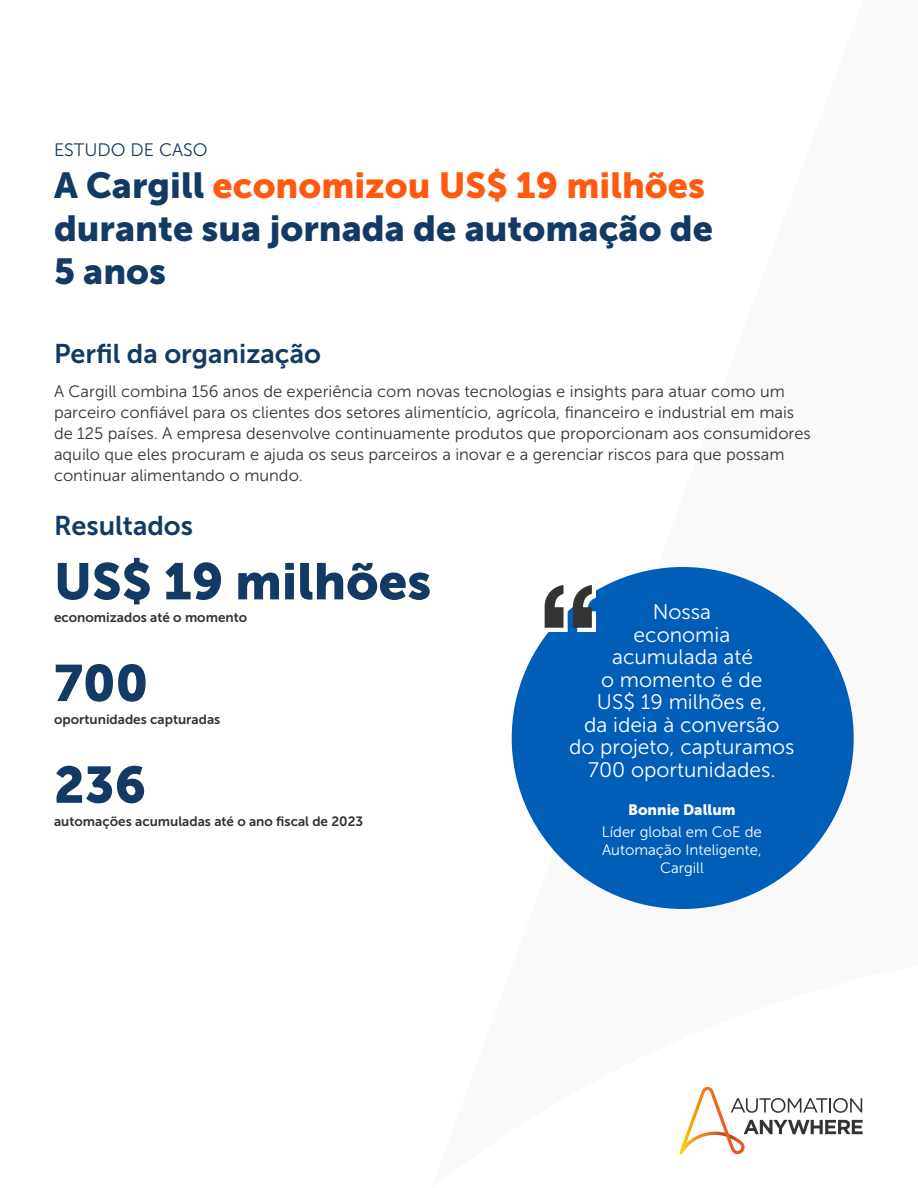
<style>
.page{position:relative;width:918px;height:1188px;background:#fff}
.page>*{position:absolute;margin:0;border:0;box-sizing:border-box;transform-origin:0 0}
.Benefits_Number{font:51px "Museo Sans 900";color:#133a65}
.t1{font:36px/43.2px "Museo Sans 900";color:#133a65}
.t2{font:27px "Museo Sans 700";color:#133a65}
.t3{font:21px/22.5px "Museo Sans 300";color:#fff;text-align:center}
.Case_Study_Eyebrow{font:18px "Museo Sans 300";color:#163b65}
.Body{font:16.5px/21px "Museo Sans 300";color:#333}
.Quote_Title___Company{font:15px/18px "Museo Sans 300";color:#fff;text-align:center}
.Quote_Author{font:15px "Museo Sans 900";color:#fff}
.Benefits_Description{font:13.5px "Museo Sans 700";color:#333}
.s1{color:#ff5a10}
</style>
<div class="page">
<div style="left:512px;top:567px;width:342px;height:342px;background:#005eb8;border-radius:50%"></div>
<svg style="left:549px;top:591px;width:47px;height:41px"></svg>
<svg style="left:545px;top:585px;width:47px;height:43px"></svg>
<svg style="left:680px;top:1087px;width:183px;height:67px"></svg>
<p class="Case_Study_Eyebrow" style="left:54px;top:140px;width:155px">ESTUDO DE CASO</p>
<p class="t1" style="left:54px;top:164px;width:661px">A Cargill <span class="s1">economizou US$ 19 milhões </span>durante sua jornada de automação de<br>5 anos</p>
<h1 class="t2" style="left:54px;top:338px;width:269px">Perfil da organização</h1>
<p class="Body" style="left:54px;top:381px;width:758px">A Cargill combina 156 anos de experiência com novas tecnologias e insights para atuar como um parceiro confiável para os clientes dos setores alimentício, agrícola, financeiro e industrial em mais de 125 países. A empresa desenvolve continuamente produtos que proporcionam aos consumidores aquilo que eles procuram e ajuda os seus parceiros a inovar e a gerenciar riscos para que possam continuar alimentando o mundo.</p>
<h1 class="t2" style="left:54px;top:511px;width:140px">Resultados</h1>
<p class="Benefits_Number" style="left:54px;top:553px;width:379px">US$ 19 milhões</p>
<p class="Benefits_Description" style="left:54px;top:610px;width:195px">economizados até o momento</p>
<p class="t3" style="left:569px;top:601px;width:227px">Nossa<br>economia<br>acumulada até<br>o momento é de<br>US$ 19 milhões e,<br>da ideia à conversão do projeto, capturamos<br>700 oportunidades.</p>
<p class="Quote_Author" style="left:628px;top:801px;width:109px">Bonnie Dallum</p>
<p class="Quote_Title___Company" style="left:602px;top:823px;width:161px">Líder global em CoE de<br>Automação Inteligente,<br>Cargill</p>
<p class="Benefits_Number" style="left:54px;top:654px;width:96px">700</p>
<p class="Benefits_Description" style="left:54px;top:712px;width:168px">oportunidades capturadas</p>
<p class="Benefits_Number" style="left:54px;top:756px;width:94px">236</p>
<p class="Benefits_Description" style="left:54px;top:814px;width:311px">automações acumuladas até o ano fiscal de 2023</p>
</div>
